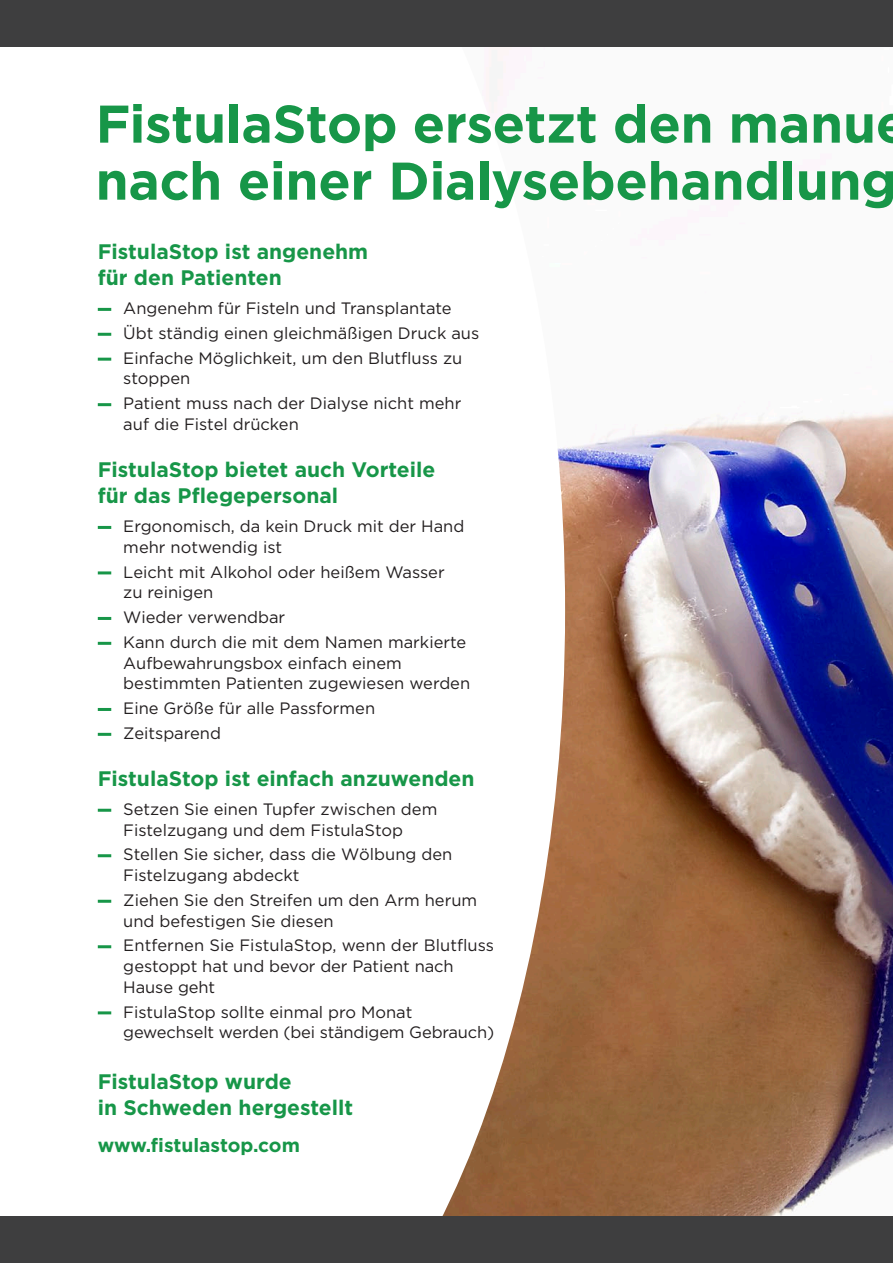
<style>
.page{position:relative;width:893px;height:1263px;background:#fff}
.page>*{position:absolute;margin:0;border:0;box-sizing:border-box;transform-origin:0 0}
.Omslagsrubrik{font:700 52.95px/57px "Gotham";letter-spacing:-.005em;color:#179648}
.MR{font:700 21px/26.2px "Gotham";color:#179648}
.MR_tyska{font:700 19.2px "Gotham";letter-spacing:-.005em;color:#179648}
.Bröd_-_tyska{font:16.5px/20.7px "Gotham";color:#231f20}
</style>
<div class="page">
<img style="left:565px;top:412px;width:328px;height:804px">
<svg style="left:97px;top:307px;width:468px;height:909px"></svg>
<div style="left:0;top:0;width:893px;height:47px;background:#3e3e3f"></div>
<div style="left:0;top:1216px;width:893px;height:47px;background:#3e3e3f"></div>
<svg style="left:98px;top:308px;width:13px;height:3px"></svg>
<svg style="left:98px;top:333px;width:13px;height:3px"></svg>
<svg style="left:98px;top:358px;width:13px;height:3px"></svg>
<svg style="left:98px;top:403px;width:13px;height:3px"></svg>
<svg style="left:98px;top:526px;width:13px;height:3px"></svg>
<svg style="left:98px;top:571px;width:13px;height:3px"></svg>
<svg style="left:98px;top:617px;width:13px;height:3px"></svg>
<svg style="left:98px;top:642px;width:13px;height:3px"></svg>
<svg style="left:98px;top:708px;width:13px;height:3px"></svg>
<svg style="left:98px;top:733px;width:13px;height:3px"></svg>
<svg style="left:98px;top:809px;width:13px;height:3px"></svg>
<svg style="left:98px;top:854px;width:13px;height:3px"></svg>
<svg style="left:98px;top:900px;width:13px;height:3px"></svg>
<svg style="left:98px;top:945px;width:13px;height:3px"></svg>
<svg style="left:98px;top:1011px;width:13px;height:3px"></svg>
<p class="Omslagsrubrik" style="left:96px;top:94px;width:814px">FistulaStop ersetzt den manue nach einer Dialysebehandlung</p>
<p class="MR" style="left:98px;top:238px;width:272px">FistulaStop ist angenehm für den Patienten</p>
<p class="Bröd_-_tyska" style="left:123px;top:298px;width:330px">Angenehm für Fisteln und Transplantate</p>
<p class="Bröd_-_tyska" style="left:123px;top:322px;width:357px">Übt ständig einen gleichmäßigen Druck aus</p>
<p class="Bröd_-_tyska" style="left:123px;top:347px;width:341px">Einfache Möglichkeit, um den Blutfluss zu stoppen</p>
<p class="Bröd_-_tyska" style="left:123px;top:393px;width:340px">Patient muss nach der Dialyse nicht mehr auf die Fistel drücken</p>
<p class="MR" style="left:98px;top:456px;width:339px">FistulaStop bietet auch Vorteile für das Pflegepersonal</p>
<p class="Bröd_-_tyska" style="left:123px;top:516px;width:343px">Ergonomisch, da kein Druck mit der Hand mehr notwendig ist</p>
<p class="Bröd_-_tyska" style="left:123px;top:561px;width:323px">Leicht mit Alkohol oder heißem Wasser zu reinigen</p>
<p class="Bröd_-_tyska" style="left:123px;top:607px;width:163px">Wieder verwendbar</p>
<p class="Bröd_-_tyska" style="left:123px;top:631px;width:348px">Kann durch die mit dem Namen markierte<br>Aufbewahrungsbox einfach einem bestimmten Patienten zugewiesen werden</p>
<p class="Bröd_-_tyska" style="left:123px;top:698px;width:253px">Eine Größe für alle Passformen</p>
<p class="Bröd_-_tyska" style="left:123px;top:722px;width:99px">Zeitsparend</p>
<p class="MR" style="left:98px;top:765px;width:378px">FistulaStop ist einfach anzuwenden</p>
<p class="Bröd_-_tyska" style="left:123px;top:798px;width:316px">Setzen Sie einen Tupfer zwischen dem<br>Fistelzugang und dem FistulaStop</p>
<p class="Bröd_-_tyska" style="left:123px;top:844px;width:331px">Stellen Sie sicher, dass die Wölbung den<br>Fistelzugang abdeckt</p>
<p class="Bröd_-_tyska" style="left:123px;top:889px;width:355px">Ziehen Sie den Streifen um den Arm herum und befestigen Sie diesen</p>
<p class="Bröd_-_tyska" style="left:123px;top:935px;width:372px">Entfernen Sie FistulaStop, wenn der Blutfluss gestoppt hat und bevor der Patient nach<br>Hause geht</p>
<p class="Bröd_-_tyska" style="left:123px;top:1001px;width:373px">FistulaStop sollte einmal pro Monat gewechselt werden (bei ständigem Gebrauch)</p>
<p class="MR" style="left:98px;top:1068px;width:257px">FistulaStop wurde<br>in Schweden hergestellt</p>
<p class="MR_tyska" style="left:98px;top:1134px;width:204px">www.fistulastop.com</p>
</div>
